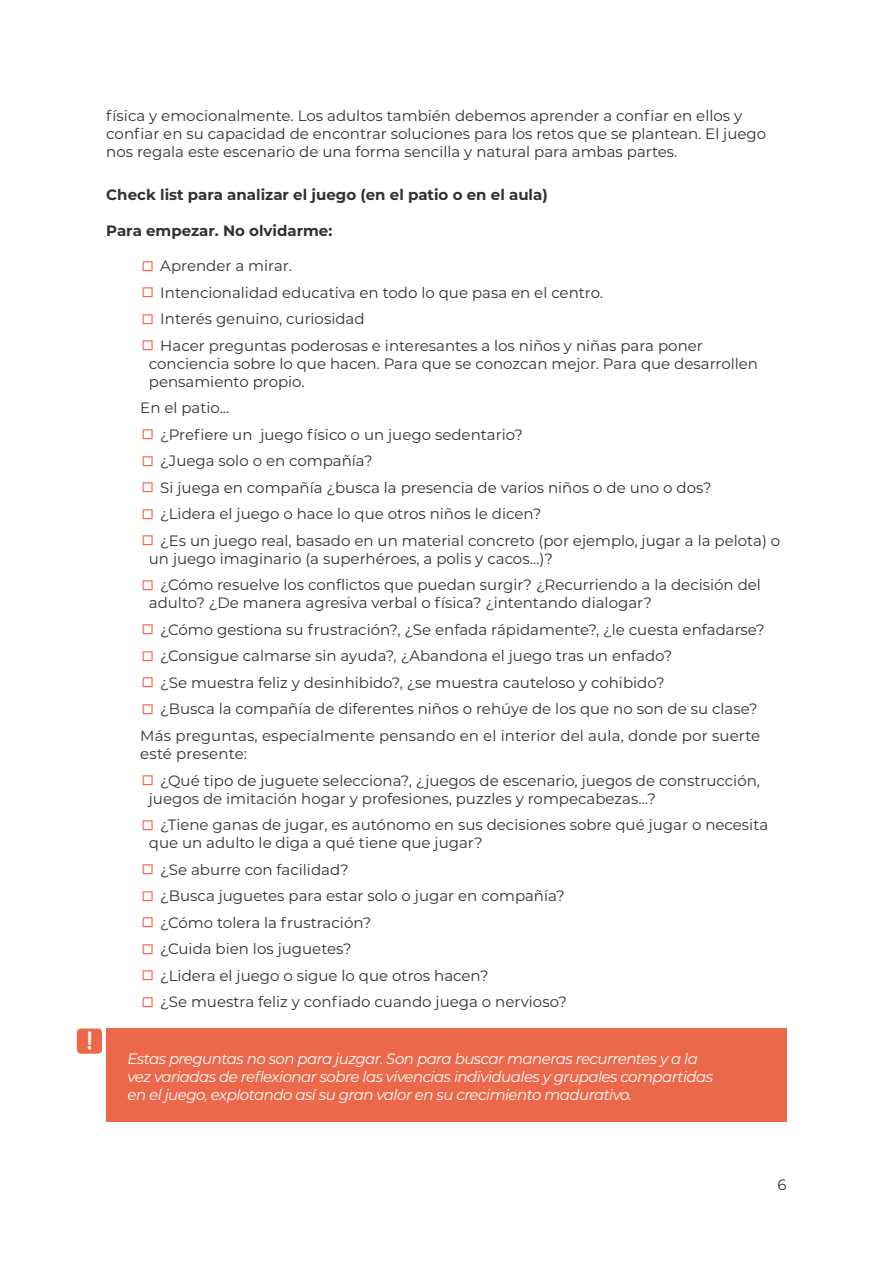
<style>
.page{position:relative;width:893px;height:1263px;background:#fff}
.page>*{position:absolute;margin:0;border:0;box-sizing:border-box;transform-origin:0 0}
.t1{font:24px "Chelsea Market";color:#fff}
.t2{font:15px/18px "Montserrat";color:#303133}
.t3{font:italic 15px/18px "Montserrat";letter-spacing:-.035em;color:#fff}
.t4{font:700 15px "Montserrat";color:#303133}
.s1{font-size:25.5px;color:#ec684a}
</style>
<div class="page">
<div style="left:106px;top:1028px;width:681px;height:93px;background:#ec684a"></div>
<div style="left:77px;top:1028px;width:25px;height:26px;background:#ec684a;border-radius:4px"></div>
<h1 class="t1" style="left:86px;top:1025px;width:8px">!</h1>
<p class="t2" style="left:106px;top:106px;width:661px">física y emocionalmente. Los adultos también debemos aprender a confiar en ellos y confiar en su capacidad de encontrar soluciones para los retos que se plantean. El juego nos regala este escenario de una forma sencilla y natural para ambas partes.</p>
<p class="t4" style="left:106px;top:184px;width:443px">Check list para analizar el juego (en el patio o en el aula)</p>
<p class="t4" style="left:106px;top:220px;width:227px">Para empezar. No olvidarme:</p>
<p class="t2" style="left:140px;top:256px;width:153px"><span class="s1">□</span> Aprender a mirar.</p>
<p class="t2" style="left:140px;top:283px;width:464px"><span class="s1">□</span> Intencionalidad educativa en todo lo que pasa en el centro.</p>
<p class="t2" style="left:140px;top:309px;width:226px"><span class="s1">□</span> Interés genuino, curiosidad</p>
<p class="t2" style="left:149px;top:336px;width:611px;text-indent:-9px"><span class="s1">□</span> Hacer preguntas poderosas e interesantes a los niños y niñas para poner conciencia sobre lo que hacen. Para que se conozcan mejor. Para que desarrollen pensamiento propio.</p>
<p class="t2" style="left:140px;top:399px;width:90px">En el patio...</p>
<p class="t2" style="left:140px;top:425px;width:384px"><span class="s1">□</span> ¿Prefiere un juego físico o un juego sedentario?</p>
<p class="t2" style="left:140px;top:452px;width:234px"><span class="s1">□</span> ¿Juega solo o en compañía?</p>
<p class="t2" style="left:140px;top:478px;width:573px"><span class="s1">□</span> Si juega en compañía ¿busca la presencia de varios niños o de uno o dos?</p>
<p class="t2" style="left:140px;top:505px;width:403px"><span class="s1">□</span> ¿Lidera el juego o hace lo que otros niños le dicen?</p>
<p class="t2" style="left:149px;top:531px;width:633px;text-indent:-9px"><span class="s1">□</span> ¿Es un juego real, basado en un material concreto (por ejemplo, jugar a la pelota) o un juego imaginario (a superhéroes, a polis y cacos…)?</p>
<p class="t2" style="left:149px;top:576px;width:614px;text-indent:-9px"><span class="s1">□</span> ¿Cómo resuelve los conflictos que puedan surgir? ¿Recurriendo a la decisión del adulto? ¿De manera agresiva verbal o física? ¿intentando dialogar?</p>
<p class="t2" style="left:140px;top:620px;width:626px"><span class="s1">□</span> ¿Cómo gestiona su frustración?, ¿Se enfada rápidamente?, ¿le cuesta enfadarse?</p>
<p class="t2" style="left:140px;top:647px;width:534px"><span class="s1">□</span> ¿Consigue calmarse sin ayuda?, ¿Abandona el juego tras un enfado?</p>
<p class="t2" style="left:140px;top:673px;width:526px"><span class="s1">□</span> ¿Se muestra feliz y desinhibido?, ¿se muestra cauteloso y cohibido?</p>
<p class="t2" style="left:140px;top:695px;width:621px;line-height:26.5px"><span class="s1">□</span> ¿Busca la compañía de diferentes niños o rehúye de los que no son de su clase?<br>Más preguntas, especialmente pensando en el interior del aula, donde por suerte</p>
<p class="t2" style="left:140px;top:744px;width:108px">esté presente:</p>
<p class="t2" style="left:149px;top:771px;width:613px;text-indent:-9px"><span class="s1">□</span> ¿Qué tipo de juguete selecciona?, ¿juegos de escenario, juegos de construcción, juegos de imitación hogar y profesiones, puzzles y rompecabezas…?</p>
<p class="t2" style="left:149px;top:815px;width:621px;text-indent:-9px"><span class="s1">□</span> ¿Tiene ganas de jugar, es autónomo en sus decisiones sobre qué jugar o necesita que un adulto le diga a qué tiene que jugar?</p>
<p class="t2" style="left:140px;top:860px;width:210px"><span class="s1">□</span> ¿Se aburre con facilidad?</p>
<p class="t2" style="left:140px;top:886px;width:426px"><span class="s1">□</span> ¿Busca juguetes para estar solo o jugar en compañía?</p>
<p class="t2" style="left:140px;top:913px;width:233px"><span class="s1">□</span> ¿Cómo tolera la frustración?</p>
<p class="t2" style="left:140px;top:939px;width:213px"><span class="s1">□</span> ¿Cuida bien los juguetes?</p>
<p class="t2" style="left:140px;top:966px;width:350px"><span class="s1">□</span> ¿Lidera el juego o sigue lo que otros hacen?</p>
<p class="t2" style="left:140px;top:992px;width:428px"><span class="s1">□</span> ¿Se muestra feliz y confiado cuando juega o nervioso?</p>
<p class="t3" style="left:128px;top:1049px;width:587px">Estas preguntas no son para juzgar. Son para buscar maneras recurrentes y a la vez variadas de reflexionar sobre las vivencias individuales y grupales compartidas en el juego, explotando así su gran valor en su crecimiento madurativo.</p>
<p class="t2" style="left:777px;top:1175px;width:11px">6</p>
</div>
